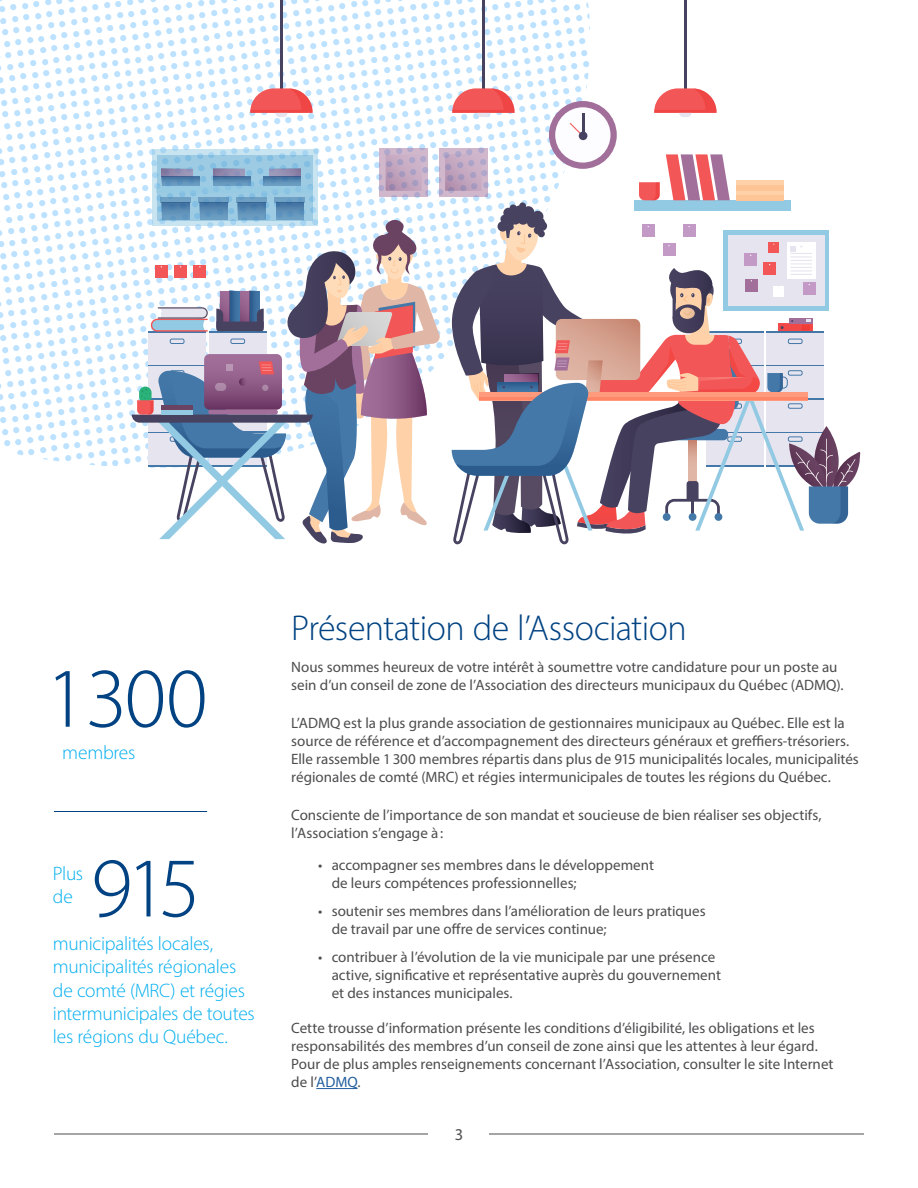
<style>
.page{position:relative;width:918px;height:1188px;background:#fff}
.page>*{position:absolute;margin:0;border:0;box-sizing:border-box;transform-origin:0 0}
.t1{font:300 85.5px "Myriad Pro";letter-spacing:-.03em;color:#004282}
.t2{font:300 36px "Myriad Pro";letter-spacing:-.015em;color:#004282}
.t3{font:300 19.5px/23.4px "Myriad Pro";letter-spacing:-.015em;color:#00aeef}
.t4{font:16.5px "Myriad Pro";color:#4d4d4f}
.t5{font:15px/18px "Myriad Pro";color:#4d4d4f}
.s1{color:#215e9e}
</style>
<div class="page">
<hr style="left:54px;top:1134px;width:810px;height:1px;background:#4d4d4f">
<div style="left:429px;top:1117px;width:60px;height:34px;background:#fff"></div>
<svg style="left:0;top:0;width:616px;height:466px"></svg>
<hr style="left:54px;top:811px;width:153px;height:1px;background:#004282">
<hr style="left:316px;top:1088px;width:42px;height:1px;background:#215e9e">
<svg style="left:152px;top:149px;width:166px;height:5px"></svg>
<div style="left:549px;top:101px;width:68px;height:68px;background:#a16f9a;border-radius:50%"></div>
<div style="left:555px;top:107px;width:55px;height:56px;background:#fdfcff;border-radius:50%"></div>
<hr style="left:582px;top:113px;width:2px;height:21px;background:#484261">
<svg style="left:570px;top:123px;width:10px;height:13px"></svg>
<hr style="left:280px;top:0;width:2px;height:101px;background:#484261">
<svg style="left:250px;top:88px;width:63px;height:29px"></svg>
<hr style="left:482px;top:0;width:2px;height:101px;background:#484261">
<svg style="left:452px;top:88px;width:63px;height:29px"></svg>
<hr style="left:684px;top:0;width:2px;height:101px;background:#484261">
<svg style="left:654px;top:88px;width:63px;height:29px"></svg>
<div style="left:579px;top:131px;width:8px;height:9px;background:#484261;border-radius:50%"></div>
<svg style="left:379px;top:148px;width:49px;height:6px"></svg>
<svg style="left:439px;top:148px;width:49px;height:6px"></svg>
<svg style="left:132px;top:154px;width:729px;height:391px"></svg>
<div style="left:737px;top:185px;width:47px;height:5px;background:#fdc596"></div>
<div style="left:737px;top:195px;width:47px;height:5px;background:#fdc596"></div>
<h1 class="t1" style="left:45px;top:647px;width:164px">1300</h1>
<h3 class="t3" style="left:62px;top:741px;width:75px">membres</h3>
<h1 class="t1" style="left:91px;top:837px;width:111px">915</h1>
<h3 class="t3" style="left:53px;top:861px;width:32px">Plus de</h3>
<h3 class="t3" style="left:53px;top:932px;width:203px">municipalités locales, municipalités régionales de comté (MRC) et régies intermunicipales de toutes les régions du Québec.</h3>
<h2 class="t2" style="left:291px;top:607px;width:397px">Présentation de l’Association</h2>
<p class="t5" style="left:291px;top:658px;width:554px">Nous sommes heureux de votre intérêt à soumettre votre candidature pour un poste au sein d’un conseil de zone de l’Association des directeurs municipaux du Québec (ADMQ).</p>
<p class="t5" style="left:291px;top:714px;width:569px">L’ADMQ est la plus grande association de gestionnaires municipaux au Québec. Elle est la source de référence et d’accompagnement des directeurs généraux et greffiers-trésoriers.<br>Elle rassemble 1300 membres répartis dans plus de 915 municipalités locales, municipalités régionales de comté (MRC) et régies intermunicipales de toutes les régions du Québec.</p>
<p class="t5" style="left:291px;top:806px;width:532px">Consciente de l’importance de son mandat et soucieuse de bien réaliser ses objectifs, l’Association s’engage à :</p>
<p class="t5" style="left:332px;top:856px;width:324px;text-indent:-14px">• accompagner ses membres dans le développement de leurs compétences professionnelles;</p>
<p class="t5" style="left:332px;top:902px;width:376px;text-indent:-13px">• soutenir ses membres dans l’amélioration de leurs pratiques de travail par une offre de services continue;</p>
<p class="t5" style="left:332px;top:948px;width:391px;text-indent:-13px">• contribuer à l’évolution de la vie municipale par une présence active, significative et représentative auprès du gouvernement et des instances municipales.</p>
<p class="t5" style="left:291px;top:1019px;width:544px">Cette trousse d’information présente les conditions d’éligibilité, les obligations et les responsabilités des membres d’un conseil de zone ainsi que les attentes à leur égard.<br>Pour de plus amples renseignements concernant l’Association, consulter le site Internet de l’<span class="s1">ADMQ</span>.</p>
<p class="t4" style="left:455px;top:1124px;width:10px">3</p>
</div>
